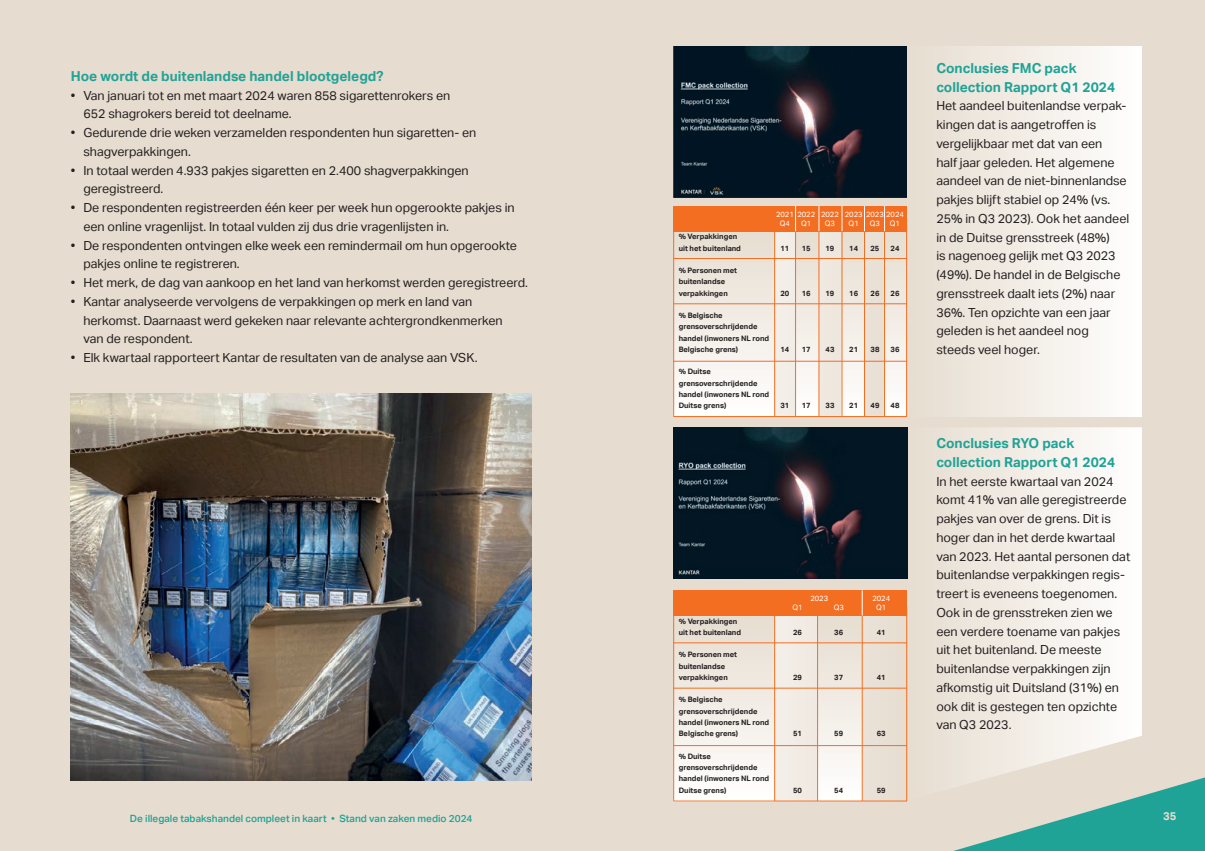
<style>
.page{position:relative;width:1205px;height:851px;background:#fff}
.page>*{position:absolute;margin:0;border:0;box-sizing:border-box;transform-origin:0 0}
.t1{font:700 13.75px/18.8px "Aktiv Grotesk";color:#1fa396}
.t2{font:12.5px/18.8px "Aktiv Grotesk";color:#231f20}
.t3{font:700 11.25px "Aktiv Grotesk";color:#e6dccf}
.t4{font:500 10px "Aktiv Grotesk";color:#1fa396}
.t5{font:700 7.5px/11.2px "Aktiv Grotesk";color:#231f20}
.t6{font:7.5px/8.8px "Aktiv Grotesk";color:#fff}
</style>
<div class="page">
<div style="left:0;top:0;width:602px;height:850px;background:#e6dccf"></div>
<div style="left:602px;top:0;width:603px;height:850px;background:#e6dccf"></div>
<svg style="left:741px;top:746px;width:464px;height:104px"></svg>
<div style="left:906px;top:46px;width:236px;height:370px;background:linear-gradient(to right,#e6ddd0,#fffefe)"></div>
<svg style="left:906px;top:427px;width:236px;height:373px"></svg>
<div style="left:673px;top:227px;width:231px;height:189px;background:#eee8df"></div>
<svg style="left:775px;top:615px;width:129px;height:185px"></svg>
<div style="left:885px;top:229px;width:22px;height:187px;background:linear-gradient(to bottom,#e7d8c8,#feffff)"></div>
<div style="left:795px;top:229px;width:24px;height:187px;background:linear-gradient(to bottom,#e7d8c8,#feffff)"></div>
<svg style="left:818px;top:615px;width:44px;height:185px"></svg>
<div style="left:673px;top:229px;width:102px;height:187px;background:linear-gradient(to bottom,#e7d8c8,#feffff)"></div>
<div style="left:673px;top:613px;width:102px;height:187px;background:linear-gradient(to bottom,#e7d6c6,#feffff)"></div>
<div style="left:842px;top:229px;width:23px;height:187px;background:linear-gradient(to bottom,#e7d8c8,#feffff)"></div>
<div style="left:673px;top:206px;width:234px;height:25px;background:#f36e21"></div>
<div style="left:673px;top:590px;width:234px;height:25px;background:#f36e21"></div>
<img style="left:673px;top:46px;width:234px;height:151px">
<img style="left:673px;top:427px;width:234px;height:151px">
<img style="left:71px;top:393px;width:460px;height:387px">
<hr style="left:673px;top:258px;width:234px;height:1px;background:#f36e21">
<hr style="left:673px;top:642px;width:234px;height:1px;background:#f36e21">
<hr style="left:673px;top:303px;width:234px;height:1px;background:#f36e21">
<hr style="left:673px;top:687px;width:234px;height:1px;background:#f36e21">
<hr style="left:673px;top:361px;width:234px;height:1px;background:#f36e21">
<hr style="left:673px;top:745px;width:234px;height:1px;background:#f36e21">
<hr style="left:673px;top:800px;width:234px;height:1px;background:#f36e21">
<hr style="left:673px;top:416px;width:234px;height:1px;background:#f36e21">
<hr style="left:774px;top:223px;width:1px;height:193px;background:#f36e21">
<hr style="left:774px;top:607px;width:1px;height:193px;background:#f36e21">
<hr style="left:795px;top:223px;width:1px;height:193px;background:#f36e21">
<hr style="left:818px;top:223px;width:1px;height:193px;background:#f36e21">
<hr style="left:817px;top:607px;width:1px;height:193px;background:#f36e21">
<hr style="left:841px;top:223px;width:1px;height:193px;background:#f36e21">
<hr style="left:864px;top:223px;width:1px;height:193px;background:#f36e21">
<hr style="left:862px;top:607px;width:1px;height:193px;background:#f36e21">
<hr style="left:884px;top:223px;width:1px;height:193px;background:#f36e21">
<hr style="left:906px;top:223px;width:1px;height:193px;background:#f36e21">
<hr style="left:906px;top:607px;width:1px;height:193px;background:#f36e21">
<hr style="left:673px;top:223px;width:1px;height:193px;background:#f36e21">
<hr style="left:673px;top:607px;width:1px;height:193px;background:#f36e21">
<svg style="left:795px;top:206px;width:1px;height:25px"></svg>
<svg style="left:818px;top:206px;width:1px;height:25px"></svg>
<svg style="left:842px;top:206px;width:1px;height:25px"></svg>
<svg style="left:864px;top:206px;width:1px;height:25px"></svg>
<svg style="left:884px;top:206px;width:1px;height:25px"></svg>
<svg style="left:862px;top:590px;width:1px;height:25px"></svg>
<p class="t1" style="left:71px;top:67px;width:314px">Hoe wordt de buitenlandse handel blootgelegd?</p>
<p class="t2" style="left:83px;top:86px;width:368px;text-indent:-12px">• Van januari tot en met maart 2024 waren 858 sigarettenrokers en<br>652 shagrokers bereid tot deelname.</p>
<p class="t2" style="left:83px;top:123px;width:394px;text-indent:-12px">• Gedurende drie weken verzamelden respondenten hun sigaretten- en shagverpakkingen.</p>
<p class="t2" style="left:83px;top:161px;width:387px;text-indent:-12px">• In totaal werden 4.933 pakjes sigaretten en 2.400 shagverpakkingen geregistreerd.</p>
<p class="t2" style="left:83px;top:198px;width:433px;text-indent:-12px">• De respondenten registreerden één keer per week hun opgerookte pakjes in een online vragenlijst. In totaal vulden zij dus drie vragenlijsten in.</p>
<p class="t2" style="left:83px;top:236px;width:435px;text-indent:-12px">• De respondenten ontvingen elke week een remindermail om hun opgerookte pakjes online te registreren.</p>
<p class="t2" style="left:71px;top:273px;width:459px">• Het merk, de dag van aankoop en het land van herkomst werden geregistreerd.</p>
<p class="t2" style="left:83px;top:292px;width:421px;text-indent:-12px">• Kantar analyseerde vervolgens de verpakkingen op merk en land van herkomst. Daarnaast werd gekeken naar relevante achtergrondkenmerken van de respondent.</p>
<p class="t2" style="left:71px;top:348px;width:408px">• Elk kwartaal rapporteert Kantar de resultaten van de analyse aan VSK.</p>
<p class="t6" style="left:780px;top:210px;width:125px;text-indent:-4px">2021 2022 2022 2023 2023 2024<br>Q4</p>
<p class="t6" style="left:801px;top:218px;width:12px">Q1</p>
<p class="t6" style="left:825px;top:218px;width:12px">Q3</p>
<p class="t6" style="left:848px;top:218px;width:12px">Q1</p>
<p class="t6" style="left:870px;top:218px;width:12px">Q3</p>
<p class="t6" style="left:890px;top:218px;width:12px">Q1</p>
<p class="t5" style="left:679px;top:231px;width:64px">% Verpakkingen uit het buitenland</p>
<p class="t5" style="left:780px;top:242px;width:10px">11</p>
<p class="t5" style="left:802px;top:242px;width:10px">15</p>
<p class="t5" style="left:825px;top:242px;width:10px">19</p>
<p class="t5" style="left:849px;top:242px;width:10px">14</p>
<p class="t5" style="left:870px;top:242px;width:10px">25</p>
<p class="t5" style="left:890px;top:242px;width:10px">24</p>
<p class="t5" style="left:679px;top:265px;width:60px">% Personen met buitenlandse verpakkingen</p>
<p class="t5" style="left:780px;top:287px;width:10px">20</p>
<p class="t5" style="left:802px;top:287px;width:10px">16</p>
<p class="t5" style="left:825px;top:287px;width:10px">19</p>
<p class="t5" style="left:849px;top:287px;width:10px">16</p>
<p class="t5" style="left:870px;top:287px;width:10px">26</p>
<p class="t5" style="left:890px;top:287px;width:10px">26</p>
<p class="t5" style="left:679px;top:310px;width:92px">% Belgische grensoverschrijdende handel (inwoners NL rond<br>Belgische grens)</p>
<p class="t5" style="left:679px;top:366px;width:92px">% Duitse grensoverschrijdende handel (inwoners NL rond<br>Duitse grens)</p>
<p class="t5" style="left:780px;top:343px;width:10px">14</p>
<p class="t5" style="left:802px;top:343px;width:10px">17</p>
<p class="t5" style="left:825px;top:343px;width:10px">43</p>
<p class="t5" style="left:849px;top:343px;width:10px">21</p>
<p class="t5" style="left:870px;top:343px;width:10px">38</p>
<p class="t5" style="left:890px;top:343px;width:10px">36</p>
<p class="t5" style="left:780px;top:400px;width:10px">31</p>
<p class="t5" style="left:802px;top:400px;width:10px">17</p>
<p class="t5" style="left:825px;top:400px;width:10px">33</p>
<p class="t5" style="left:849px;top:400px;width:10px">21</p>
<p class="t5" style="left:870px;top:400px;width:10px">49</p>
<p class="t5" style="left:890px;top:400px;width:10px">48</p>
<p class="t6" style="left:810px;top:594px;width:19px">2023</p>
<p class="t6" style="left:872px;top:594px;width:19px">2024</p>
<p class="t6" style="left:792px;top:603px;width:12px">Q1</p>
<p class="t6" style="left:833px;top:603px;width:12px">Q3</p>
<p class="t6" style="left:876px;top:603px;width:12px">Q1</p>
<p class="t5" style="left:679px;top:615px;width:64px">% Verpakkingen uit het buitenland</p>
<p class="t5" style="left:793px;top:626px;width:10px">26</p>
<p class="t5" style="left:834px;top:626px;width:10px">36</p>
<p class="t5" style="left:877px;top:626px;width:10px">41</p>
<p class="t5" style="left:679px;top:649px;width:60px">% Personen met buitenlandse verpakkingen</p>
<p class="t5" style="left:793px;top:671px;width:10px">29</p>
<p class="t5" style="left:834px;top:671px;width:10px">37</p>
<p class="t5" style="left:877px;top:671px;width:10px">41</p>
<p class="t5" style="left:679px;top:694px;width:92px">% Belgische grensoverschrijdende handel (inwoners NL rond<br>Belgische grens)</p>
<p class="t5" style="left:679px;top:750px;width:92px">% Duitse grensoverschrijdende handel (inwoners NL rond<br>Duitse grens)</p>
<p class="t5" style="left:793px;top:728px;width:10px">51</p>
<p class="t5" style="left:834px;top:728px;width:10px">59</p>
<p class="t5" style="left:877px;top:728px;width:10px">63</p>
<p class="t5" style="left:793px;top:784px;width:10px">50</p>
<p class="t5" style="left:834px;top:784px;width:10px">54</p>
<p class="t5" style="left:877px;top:784px;width:10px">59</p>
<p class="t1" style="left:936px;top:59px;width:180px">Conclusies FMC pack collection Rapport Q1 2024</p>
<p class="t2" style="left:936px;top:97px;width:194px">Het aandeel buitenlandse verpak&shy;kingen dat is aangetroffen is vergelijkbaar met dat van een<br>half jaar geleden. Het algemene aandeel van de niet-binnenlandse pakjes blijft stabiel op 24% (vs.<br>25% in Q3 2023). Ook het aandeel in de Duitse grensstreek (48%)<br>is nagenoeg gelijk met Q3 2023 (49%). De handel in de Belgische grensstreek daalt iets (2%) naar<br>36%. Ten opzichte van een jaar geleden is het aandeel nog steeds veel hoger.</p>
<p class="t1" style="left:936px;top:434px;width:180px">Conclusies RYO pack collection Rapport Q1 2024</p>
<p class="t2" style="left:936px;top:472px;width:195px">In het eerste kwartaal van 2024 komt 41% van alle geregistreerde pakjes van over de grens. Dit is hoger dan in het derde kwartaal van 2023. Het aantal personen dat buitenlandse verpakkingen regis&shy;treert is eveneens toegenomen.<br>Ook in de grensstreken zien we een verdere toename van pakjes uit het buitenland. De meeste buitenlandse verpakkingen zijn afkomstig uit Duitsland (31%) en ook dit is gestegen ten opzichte van Q3 2023.</p>
<p class="t4" style="left:130px;top:812px;width:344px">De illegale tabakshandel compleet in kaart • Stand van zaken medio 2024</p>
<p class="t3" style="left:1163px;top:809px;width:15px">35</p>
</div>
